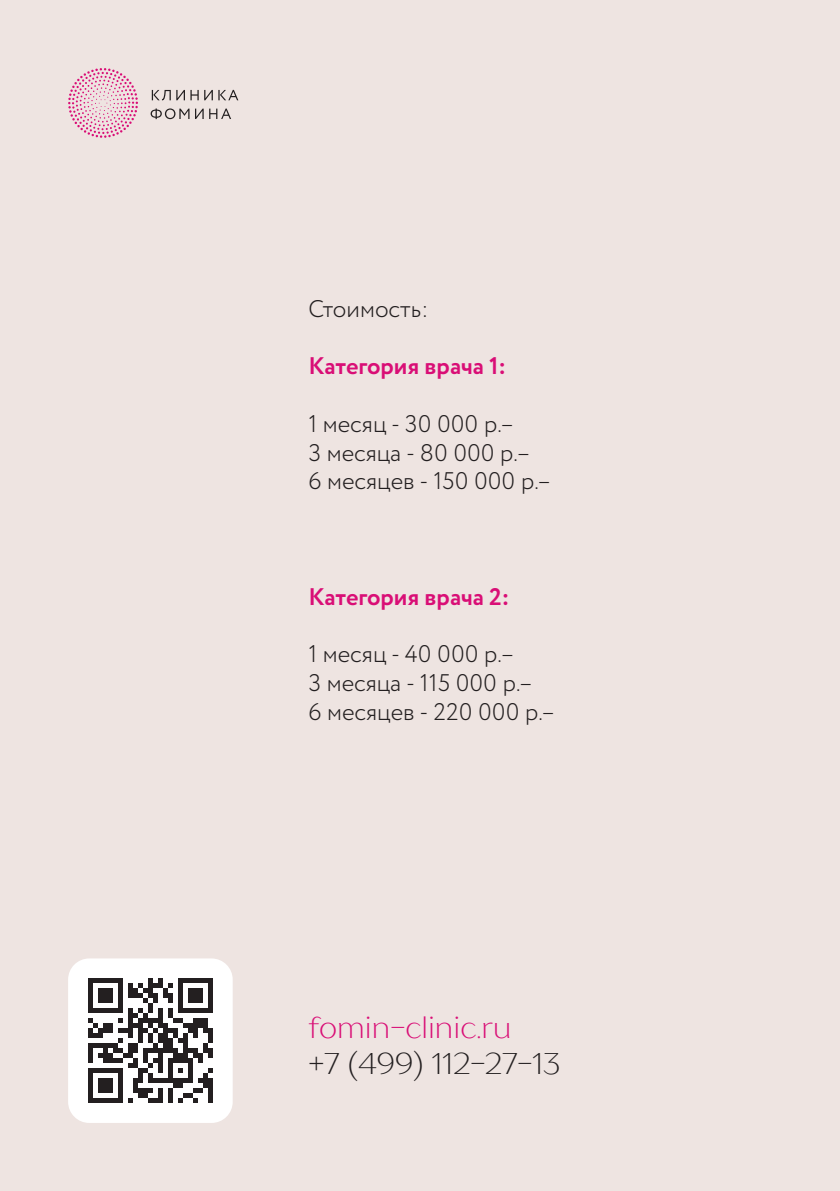
<style>
.page{position:relative;width:840px;height:1191px;background:#fff}
.page>*{position:absolute;margin:0;border:0;box-sizing:border-box;transform-origin:0 0}
.t1{font:300 30px "TT Drugs";color:#231f20}
.t2{font:300 30px "TT Drugs";color:#d90e76}
.t3{font:300 24px/28.8px "Circe";color:#231f20}
.t4{font:700 24px "Circe";color:#d90e76}
</style>
<div class="page">
<div style="left:0;top:0;width:839px;height:1191px;background:#eee4e1"></div>
<svg style="left:68px;top:68px;width:70px;height:70px"></svg>
<svg style="left:152px;top:90px;width:46px;height:11px"></svg>
<svg style="left:204px;top:90px;width:34px;height:10px"></svg>
<svg style="left:150px;top:108px;width:39px;height:11px"></svg>
<svg style="left:195px;top:109px;width:8px;height:10px"></svg>
<svg style="left:209px;top:109px;width:22px;height:10px"></svg>
<div style="left:68px;top:958px;width:164px;height:165px;background:#fff;border-radius:21px"></div>
<svg style="left:88px;top:978px;width:125px;height:125px"></svg>
<div style="left:208px;top:1078px;width:5px;height:15px;background:#231f20"></div>
<div style="left:208px;top:1093px;width:5px;height:10px;background:#231f20"></div>
<p class="t3" style="left:308px;top:294px;width:122px">Стоимость:</p>
<p class="t4" style="left:308px;top:350px;width:199px">Категория врача 1:</p>
<p class="t3" style="left:308px;top:410px;width:207px">1 месяц - 30 000 р.–</p>
<p class="t3" style="left:308px;top:438px;width:244px">3 месяца - 80 000 р.–<br>6 месяцев - 150 000 р.–</p>
<p class="t4" style="left:308px;top:580px;width:202px">Категория врача 2:</p>
<p class="t3" style="left:308px;top:640px;width:207px">1 месяц - 40 000 р.–</p>
<p class="t3" style="left:308px;top:669px;width:226px">3 месяца - 115 000 р.–</p>
<p class="t3" style="left:308px;top:698px;width:248px">6 месяцев - 220 000 р.–</p>
<p class="t2" style="left:308px;top:1008px;width:204px">fomin-clinic.ru</p>
<p class="t1" style="left:308px;top:1044px;width:253px">+7 (499) 112-27-13</p>
</div>
